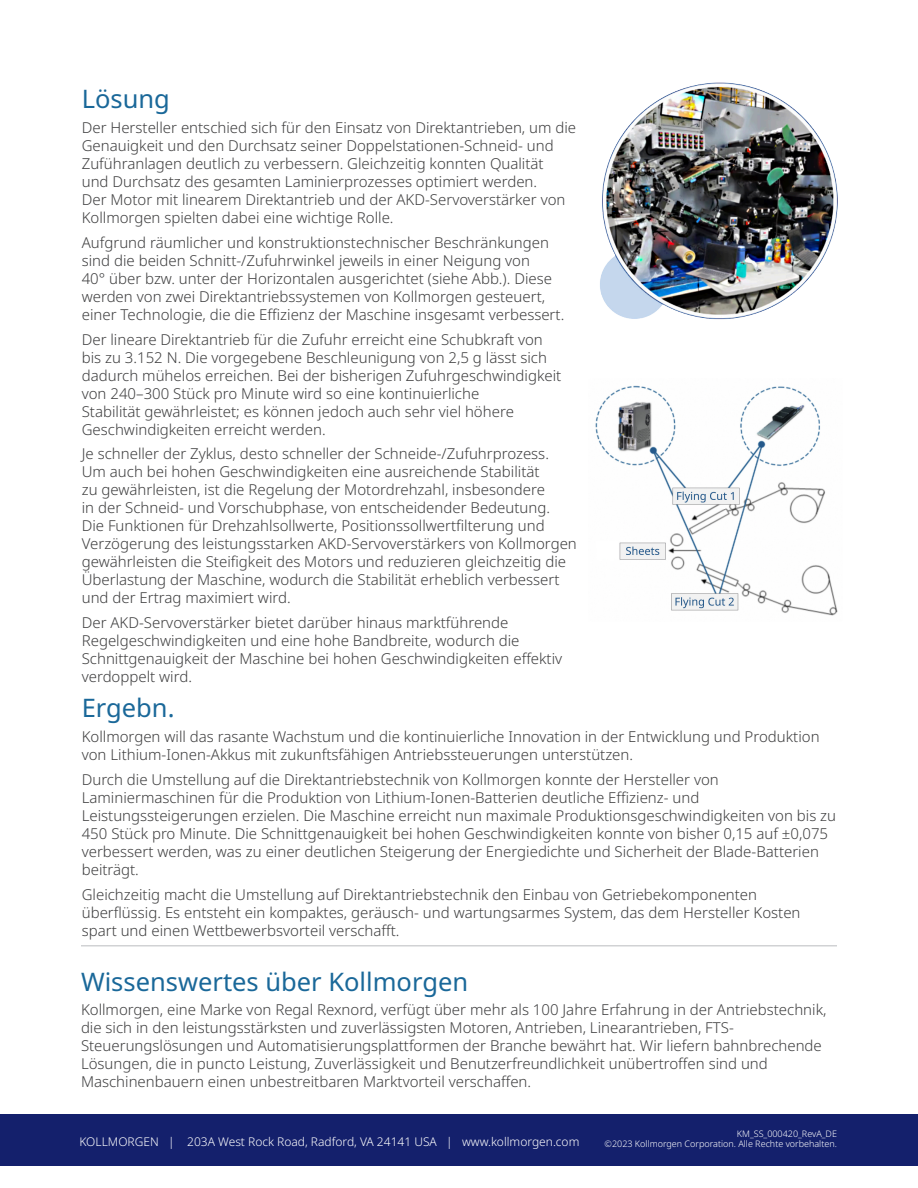
<style>
.page{position:relative;width:918px;height:1188px;background:#fff}
.page>*{position:absolute;margin:0;border:0;box-sizing:border-box;transform-origin:0 0}
.Title{font:25.5px "Noto Sans";color:#1a6899}
.Body{font:300 15px/18px "Noto Sans";color:#3e3e3f}
.t1{font:300 12px "Noto Sans";color:#fff}
.t2{font:300 9px "Noto Sans";color:#fff}
</style>
<div class="page">
<div style="left:0;top:1114px;width:918px;height:52px;background:#14206c"></div>
<hr style="left:81px;top:945px;width:756px;height:1px;background:#d1d2d4">
<img style="left:595px;top:385px;width:243px;height:231px">
<img style="left:600px;top:82px;width:238px;height:238px">
<p class="Title" style="left:82px;top:85px;width:90px">Lösung</p>
<p class="Body" style="left:82px;top:119px;width:496px">Der Hersteller entschied sich für den Einsatz von Direktantrieben, um die Genauigkeit und den Durchsatz seiner Doppelstationen-Schneid- und Zuführanlagen deutlich zu verbessern. Gleichzeitig konnten Qualität<br>und Durchsatz des gesamten Laminierprozesses optimiert werden.<br>Der Motor mit linearem Direktantrieb und der AKD-Servoverstärker von Kollmorgen spielten dabei eine wichtige Rolle.</p>
<p class="Body" style="left:82px;top:234px;width:484px">Aufgrund räumlicher und konstruktionstechnischer Beschränkungen sind die beiden Schnitt-/Zufuhrwinkel jeweils in einer Neigung von<br>40° über bzw. unter der Horizontalen ausgerichtet (siehe Abb.). Diese werden von zwei Direktantriebssystemen von Kollmorgen gesteuert, einer Technologie, die die Effizienz der Maschine insgesamt verbessert.</p>
<p class="Body" style="left:82px;top:330px;width:481px">Der lineare Direktantrieb für die Zufuhr erreicht eine Schubkraft von bis zu 3.152 N. Die vorgegebene Beschleunigung von 2,5 g lässt sich dadurch mühelos erreichen. Bei der bisherigen Zufuhrgeschwindigkeit von 240–300 Stück pro Minute wird so eine kontinuierliche<br>Stabilität gewährleistet; es können jedoch auch sehr viel höhere Geschwindigkeiten erreicht werden.</p>
<p class="Body" style="left:82px;top:445px;width:497px">Je schneller der Zyklus, desto schneller der Schneide-/Zufuhrprozess.<br>Um auch bei hohen Geschwindigkeiten eine ausreichende Stabilität<br>zu gewährleisten, ist die Regelung der Motordrehzahl, insbesondere<br>in der Schneid- und Vorschubphase, von entscheidender Bedeutung.<br>Die Funktionen für Drehzahlsollwerte, Positionssollwertfilterung und Verzögerung des leistungsstarken AKD-Servoverstärkers von Kollmorgen gewährleisten die Steifigkeit des Motors und reduzieren gleichzeitig die Überlastung der Maschine, wodurch die Stabilität erheblich verbessert und der Ertrag maximiert wird.</p>
<p class="Body" style="left:82px;top:614px;width:482px">Der AKD-Servoverstärker bietet darüber hinaus marktführende Regelgeschwindigkeiten und eine hohe Bandbreite, wodurch die Schnittgenauigkeit der Maschine bei hohen Geschwindigkeiten effektiv verdoppelt wird.</p>
<p class="Title" style="left:82px;top:694px;width:94px">Ergebn.</p>
<p class="Body" style="left:82px;top:728px;width:739px">Kollmorgen will das rasante Wachstum und die kontinuierliche Innovation in der Entwicklung und Produktion von Lithium-Ionen-Akkus mit zukunftsfähigen Antriebssteuerungen unterstützen.</p>
<p class="Body" style="left:82px;top:771px;width:756px">Durch die Umstellung auf die Direktantriebstechnik von Kollmorgen konnte der Hersteller von Laminiermaschinen für die Produktion von Lithium-Ionen-Batterien deutliche Effizienz- und Leistungssteigerungen erzielen. Die Maschine erreicht nun maximale Produktionsgeschwindigkeiten von bis zu 450 Stück pro Minute. Die Schnittgenauigkeit bei hohen Geschwindigkeiten konnte von bisher 0,15 auf ±0,075 verbessert werden, was zu einer deutlichen Steigerung der Energiedichte und Sicherheit der Blade-Batterien beiträgt.</p>
<p class="Body" style="left:82px;top:886px;width:720px">Gleichzeitig macht die Umstellung auf Direktantriebstechnik den Einbau von Getriebekomponenten überflüssig. Es entsteht ein kompaktes, geräusch- und wartungsarmes System, das dem Hersteller Kosten spart und einen Wettbewerbsvorteil verschafft.</p>
<h1 class="Title" style="left:81px;top:967px;width:389px">Wissenswertes über Kollmorgen</h1>
<p class="Body" style="left:81px;top:1001px;width:747px">Kollmorgen, eine Marke von Regal Rexnord, verfügt über mehr als 100 Jahre Erfahrung in der Antriebstechnik, die sich in den leistungsstärksten und zuverlässigsten Motoren, Antrieben, Linearantrieben, FTS-Steuerungslösungen und Automatisierungsplattformen der Branche bewährt hat. Wir liefern bahnbrechende Lösungen, die in puncto Leistung, Zuverlässigkeit und Benutzerfreundlichkeit unübertroffen sind und Maschinenbauern einen unbestreitbaren Marktvorteil verschaffen.</p>
<p class="t1" style="left:80px;top:1133px;width:501px">KOLLMORGEN | 203A West Rock Road, Radford, VA 24141 USA | www.kollmorgen.com</p>
<p class="t2" style="left:737px;top:1127px;width:102px">KM_SS_000420_RevA_DE</p>
<p class="t2" style="left:605px;top:1138px;width:234px">©2023 Kollmorgen Corporation. Alle Rechte vorbehalten.</p>
</div>
